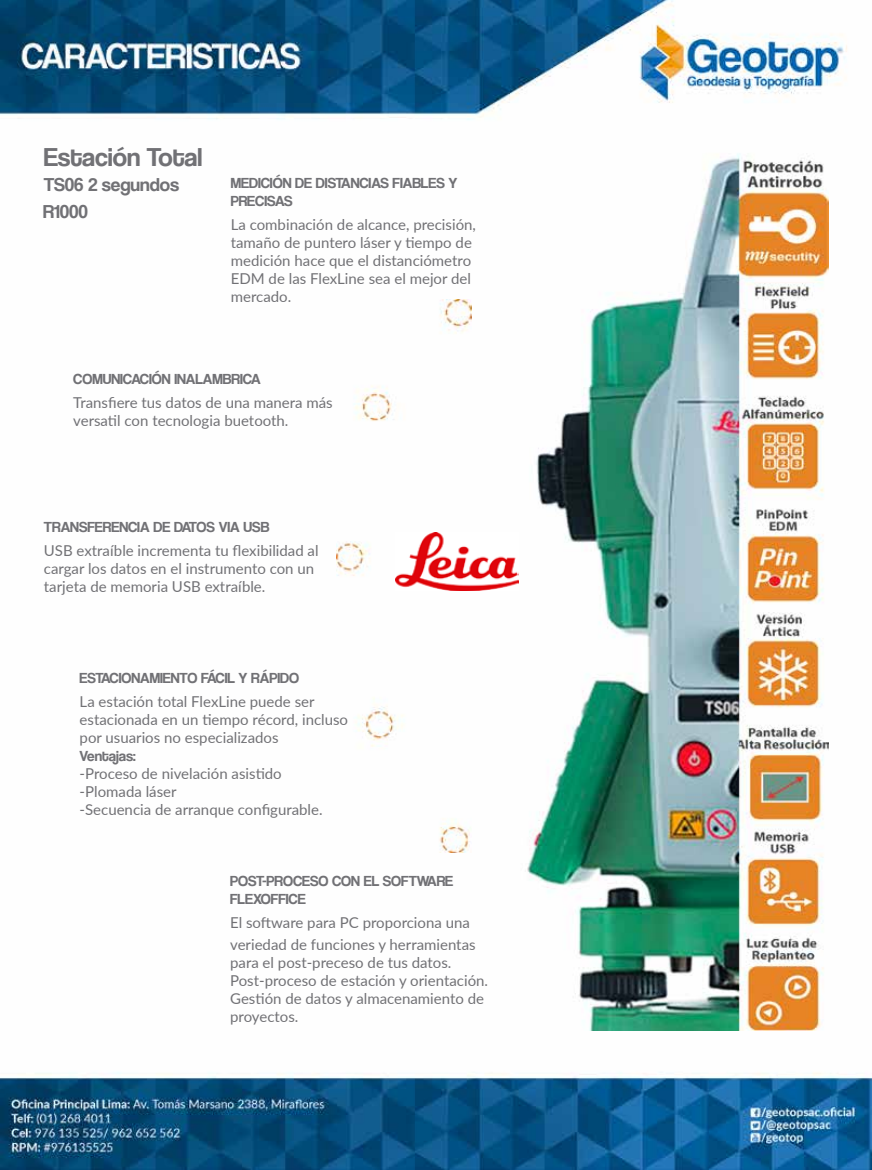
<style>
.page{position:relative;width:872px;height:1170px;background:#fff}
.page>*{position:absolute;margin:0;border:0;box-sizing:border-box;transform-origin:0 0}
.t1{font:26.7px "Coolvetica Rg";color:#717175}
.t2{font:19.2px "Coolvetica Rg";color:#717175}
.t3{font:15px/18px "Lato";color:#717175}
.t4{font:15px/18px "Coolvetica Rg";color:#717175}
</style>
<div class="page">
<img style="left:0;top:0;width:872px;height:1169px">
<img style="left:513px;top:137px;width:315px;height:893px">
<img style="left:337px;top:300px;width:135px;height:552px">
<img style="left:395px;top:532px;width:124px;height:58px">
<h1 class="t1" style="left:44px;top:141px;width:160px">Estación Total</h1>
<p class="t2" style="left:44px;top:173px;width:137px">TS06 2 segundos</p>
<p class="t4" style="left:231px;top:174px;width:228px">MEDICIÓN DE DISTANCIAS FIABLES Y<br>PRECISAS</p>
<p class="t3" style="left:231px;top:215px;width:247px">La combinación de alcance, precisión, tamaño de puntero láser y tiempo de medición hace que el distanciómetro<br>EDM de las FlexLine sea el mejor del mercado.</p>
<p class="t2" style="left:43px;top:200px;width:46px">R1000</p>
<p class="t4" style="left:73px;top:369px;width:189px">COMUNICACIÓN INALAMBRICA</p>
<p class="t3" style="left:73px;top:392px;width:261px">Transfiere tus datos de una manera más versatil con tecnologia buetooth.</p>
<p class="t4" style="left:44px;top:517px;width:227px">TRANSFERENCIA DE DATOS VIA USB</p>
<p class="t3" style="left:44px;top:540px;width:276px">USB extraíble incrementa tu flexibilidad al cargar los datos en el instrumento con un tarjeta de memoria USB extraíble.</p>
<p class="t4" style="left:80px;top:669px;width:221px">ESTACIONAMIENTO FÁCIL Y RÁPIDO</p>
<p class="t3" style="left:80px;top:692px;width:270px">La estación total FlexLine puede ser estacionada en un tiempo récord, incluso por usuarios no especializados</p>
<p class="t4" style="left:80px;top:747px;width:58px">Ventajas:</p>
<p class="t3" style="left:80px;top:764px;width:244px">-Proceso de nivelación asistido -Plomada láser<br>-Secuencia de arranque configurable.</p>
<p class="t4" style="left:230px;top:871px;width:224px">POST-PROCESO CON EL SOFTWARE<br>FLEXOFFICE</p>
<p class="t3" style="left:230px;top:911px;width:247px;line-height:21.3px">El software para PC proporciona una veriedad de funciones y herramientas</p>
<p class="t3" style="left:230px;top:952px;width:259px">para el post-preceso de tus datos.<br>Post-proceso de estación y orientación.<br>Gestión de datos y almacenamiento de proyectos.</p>
</div>
